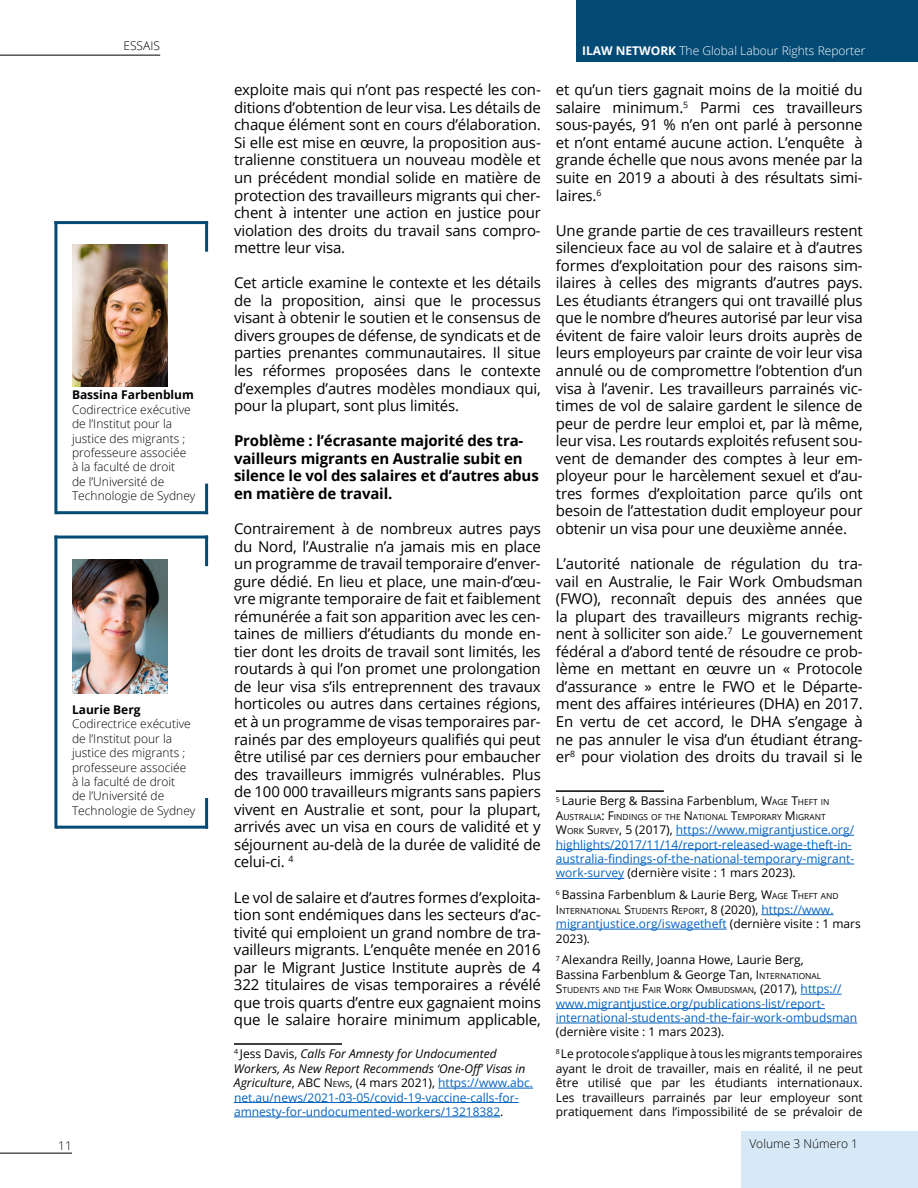
<style>
.page{position:relative;width:918px;height:1188px;background:#fff}
.page>*{position:absolute;margin:0;border:0;box-sizing:border-box;transform-origin:0 0}
.t1{font:15px/17.5px "Open Sans";letter-spacing:-.01em;color:#000;text-align:justify}
.t2{font:700 15px/17.5px "Open Sans";letter-spacing:-.01em;color:#000}
.t3{font:12px/14.4px "Open Sans";color:#0563c1}
.t4{font:12px/14.4px "Open Sans";color:#000}
.t5{font:300 12px/14.4px "Open Sans";color:#000}
.t6{font:italic 12px/14.4px "Open Sans";color:#000}
.t7{font:300 12px "Open Sans";color:#fff}
.t8{font:700 12px "Open Sans";color:#000}
.t9{font:8.4px "Open Sans";color:#000}
.s1{font-style:normal}
.s2{color:#000}
.s3{font-size:8.4px;color:#000}
.s4{font-weight:700}
.s5{font-style:inherit}
.s6{font-size:8.4px}
.s7{font-size:12px}
.s8{font-size:12px;color:#0563c1}
</style>
<div class="page">
<div style="left:742px;top:1131px;width:176px;height:57px;background:#d7e9f6"></div>
<div style="left:576px;top:0;width:342px;height:62px;background:#034a75"></div>
<hr style="left:0;top:55px;width:160px;height:1px;background:#000">
<hr style="left:0;top:1153px;width:72px;height:1px;background:#000">
<hr style="left:234px;top:1043px;width:108px;height:2px;background:#000">
<hr style="left:438px;top:1088px;width:95px;height:1px;background:#0563c1">
<hr style="left:234px;top:1102px;width:285px;height:1px;background:#0563c1">
<hr style="left:234px;top:1117px;width:266px;height:1px;background:#0563c1">
<hr style="left:556px;top:790px;width:108px;height:2px;background:#000">
<hr style="left:676px;top:835px;width:178px;height:1px;background:#0563c1">
<hr style="left:556px;top:849px;width:296px;height:1px;background:#0563c1">
<hr style="left:556px;top:864px;width:298px;height:1px;background:#0563c1">
<hr style="left:556px;top:878px;width:68px;height:1px;background:#0563c1">
<hr style="left:761px;top:914px;width:73px;height:1px;background:#0563c1">
<hr style="left:556px;top:929px;width:171px;height:1px;background:#0563c1">
<hr style="left:801px;top:994px;width:41px;height:1px;background:#0563c1">
<hr style="left:556px;top:1008px;width:269px;height:1px;background:#0563c1">
<hr style="left:556px;top:1023px;width:301px;height:1px;background:#0563c1">
<hr style="left:56px;top:826px;width:152px;height:3px;background:#034a75">
<hr style="left:54px;top:536px;width:154px;height:3px;background:#034a75">
<hr style="left:54px;top:536px;width:3px;height:293px;background:#034a75">
<img style="left:72px;top:559px;width:95px;height:135px">
<hr style="left:205px;top:536px;width:3px;height:30px;background:#034a75">
<hr style="left:205px;top:798px;width:3px;height:31px;background:#034a75">
<hr style="left:56px;top:511px;width:152px;height:3px;background:#034a75">
<hr style="left:54px;top:221px;width:154px;height:3px;background:#034a75">
<hr style="left:54px;top:221px;width:3px;height:293px;background:#034a75">
<img style="left:72px;top:245px;width:95px;height:141px">
<hr style="left:205px;top:221px;width:3px;height:31px;background:#034a75">
<hr style="left:205px;top:484px;width:3px;height:30px;background:#034a75">
<p class="t5" style="left:123px;top:38px;width:38px">ESSAIS</p>
<p class="t8" style="left:72px;top:387px;width:123px">Bassina Farbenblum</p>
<p class="t5" style="left:72px;top:402px;width:125px">Codirectrice exécutive de l’Institut pour la justice des migrants ; professeure associée à la faculté de droit<br>de l’Université de<br>Technologie de Sydney</p>
<p class="t8" style="left:72px;top:701px;width:70px">Laurie Berg</p>
<p class="t5" style="left:72px;top:716px;width:125px">Codirectrice exécutive de l’Institut pour la justice des migrants ; professeure associée à la faculté de droit<br>de l’Université de<br>Technologie de Sydney</p>
<p class="t1" style="left:234px;top:81px;width:308px">exploite mais qui n’ont pas respecté les con&shy;ditions d’obtention de leur visa. Les détails de chaque élément sont en cours d’élaboration.<br>Si elle est mise en œuvre, la proposition aus&shy;tralienne constituera un nouveau modèle et un précédent mondial solide en matière de protection des travailleurs migrants qui cher&shy;chent à intenter une action en justice pour violation des droits du travail sans compro&shy;mettre leur visa.</p>
<p class="t1" style="left:234px;top:274px;width:308px">Cet article examine le contexte et les détails de la proposition, ainsi que le processus visant à obtenir le soutien et le consensus de divers groupes de défense, de syndicats et de parties prenantes communautaires. Il situe les réformes proposées dans le contexte d’exemples d’autres modèles mondiaux qui, pour la plupart, sont plus limités.</p>
<p class="t2" style="left:234px;top:432px;width:306px">Problème : l’écrasante majorité des tra&shy;vailleurs migrants en Australie subit en silence le vol des salaires et d’autres abus en matière de travail.</p>
<p class="t1" style="left:234px;top:519px;width:308px">Contrairement à de nombreux autres pays du Nord, l’Australie n’a jamais mis en place un programme de travail temporaire d’enver&shy;gure dédié. En lieu et place, une main-d’œu&shy;vre migrante temporaire de fait et faiblement rémunérée a fait son apparition avec les cen&shy;taines de milliers d’étudiants du monde en&shy;tier dont les droits de travail sont limités, les routards à qui l’on promet une prolongation de leur visa s’ils entreprennent des travaux horticoles ou autres dans certaines régions, et à un programme de visas temporaires par&shy;rainés par des employeurs qualifiés qui peut être utilisé par ces derniers pour embaucher des travailleurs immigrés vulnérables. Plus de 100 000 travailleurs migrants sans papiers vivent en Australie et sont, pour la plupart, arrivés avec un visa en cours de validité et y séjournent au-delà de la durée de validité de celui-ci. <sup>4</sup></p>
<p class="t1" style="left:234px;top:888px;width:308px">Le vol de salaire et d’autres formes d’exploita&shy;tion sont endémiques dans les secteurs d’ac&shy;tivité qui emploient un grand nombre de tra&shy;vailleurs migrants. L’enquête menée en 2016 par le Migrant Justice Institute auprès de 4<br>322 titulaires de visas temporaires a révélé que trois quarts d’entre eux gagnaient moins que le salaire horaire minimum applicable,</p>
<p class="t6" style="left:234px;top:1046px;width:293px"><sup>4</sup> <span class="s1">Jess Davis,</span> Calls For Amnesty for Undocumented<br>Workers, As New Report Recommends ‘One-Off’ Visas in<br>Agriculture<span class="s1">,</span> <span class="s1">ABC</span></p>
<p class="t3" style="left:234px;top:1075px;width:301px;text-indent:90px"><span class="s2">N</span> <span class="s3">EWS</span><span class="s2">, (4 mars 2021),</span> https://www.abc. net.au/news/2021-03-05/covid-19-vaccine-calls-for&shy;amnesty-for-undocumented-workers/13218382<span class="s2">.</span></p>
<p class="t7" style="left:582px;top:42px;width:285px"><span class="s4">ILAW NETWORK</span> The Global Labour Rights Reporter</p>
<p class="t1" style="left:556px;top:81px;width:308px">et qu’un tiers gagnait moins de la moitié du salaire minimum.<sup>5</sup> Parmi ces travailleurs sous-payés, 91 % n’en ont parlé à personne et n’ont entamé aucune action. L’enquête à grande échelle que nous avons menée par la suite en 2019 a abouti à des résultats simi&shy;laires.<sup>6</sup></p>
<p class="t1" style="left:556px;top:221px;width:308px">Une grande partie de ces travailleurs restent silencieux face au vol de salaire et à d’autres formes d’exploitation pour des raisons sim&shy;ilaires à celles des migrants d’autres pays.<br>Les étudiants étrangers qui ont travaillé plus que le nombre d’heures autorisé par leur visa évitent de faire valoir leurs droits auprès de leurs employeurs par crainte de voir leur visa annulé ou de compromettre l’obtention d’un visa à l’avenir. Les travailleurs parrainés vic&shy;times de vol de salaire gardent le silence de peur de perdre leur emploi et, par là même, leur visa. Les routards exploités refusent sou&shy;vent de demander des comptes à leur em&shy;ployeur pour le harcèlement sexuel et d’au&shy;tres formes d’exploitation parce qu’ils ont besoin de l’attestation dudit employeur pour obtenir un visa pour une deuxième année.</p>
<p class="t1" style="left:556px;top:554px;width:308px">L’autorité nationale de régulation du tra&shy;vail en Australie, le Fair Work Ombudsman (FWO), reconnaît depuis des années que la plupart des travailleurs migrants rechig&shy;nent à solliciter son aide.<sup>7</sup> Le gouvernement fédéral a d’abord tenté de résoudre ce prob&shy;lème en mettant en œuvre un « Protocole d’assurance » entre le FWO et le Départe&shy;ment des affaires intérieures (DHA) en 2017.<br>En vertu de cet accord, le DHA s’engage à ne pas annuler le visa d’un étudiant étrang&shy;er<sup>8</sup> pour violation des droits du travail si le</p>
<p class="t4" style="left:556px;top:794px;width:275px"><sup>5</sup> Laurie Berg &amp; Bassina Farbenblum, <span class="s5">W</span><span class="s6">AGE</span> <span class="s5">T</span><span class="s6">HEFT IN</span></p>
<p class="t9" style="left:556px;top:811px;width:271px"><span class="s7">A</span>USTRALIA<span class="s7">: F</span>INDINGS OF THE <span class="s7">N</span>ATIONAL <span class="s7">T</span>EMPORARY <span class="s7">M</span> IGRANT</p>
<p class="t3" style="left:556px;top:822px;width:300px"><span class="s2">W</span><span class="s3">ORK</span> <span class="s2">S</span><span class="s3">URVEY</span><span class="s2">, 5 (2017),</span> https://www.migrantjustice.org/ highlights/2017/11/14/report-released-wage-theft-in&shy;australia-findings-of-the-national-temporary-migrant&shy;work-survey <span class="s2">(dernière visite : 1 mars 2023).</span></p>
<p class="t4" style="left:556px;top:888px;width:284px"><sup>6</sup> Bassina Farbenblum &amp; Laurie Berg, <span class="s5">W</span><span class="s6">AGE</span> <span class="s5">T</span><span class="s6">HEFT AND</span></p>
<p class="t9" style="left:556px;top:905px;width:279px"><span class="s7">I</span> NTERNATIONAL <span class="s7">S</span>TUDENTS <span class="s7">R</span>EPORT<span class="s7">, 8 (2020),</span> <span class="s8">https://www.</span></p>
<p class="t3" style="left:556px;top:916px;width:307px">migrantjustice.org/iswagetheft <span class="s2">(dernière visite : 1 mars<br>2023).</span></p>
<p class="t4" style="left:556px;top:953px;width:267px"><sup>7</sup> Alexandra Reilly, Joanna Howe, Laurie Berg,<br>Bassina Farbenblum &amp; George Tan, <span class="s5">I</span> <span class="s6">NTERNATIONAL</span></p>
<p class="t9" style="left:556px;top:984px;width:287px"><span class="s7">S</span>TUDENTS AND THE <span class="s7">F</span>AIR <span class="s7">W</span>ORK <span class="s7">O</span> MBUDSMAN<span class="s7">, (2017),</span> <span class="s8">https://</span></p>
<p class="t3" style="left:556px;top:996px;width:303px">www.migrantjustice.org/publications-list/report&shy;international-students-and-the-fair-work-ombudsman</p>
<p class="t4" style="left:556px;top:1021px;width:308px;line-height:21.9px">(dernière visite : 1 mars 2023).<br><sup>8</sup> Le protocole s’applique à tous les migrants temporaires</p>
<p class="t4" style="left:556px;top:1061px;width:308px;text-align:justify">ayant le droit de travailler, mais en réalité, il ne peut être utilisé que par les étudiants internationaux.<br>Les travailleurs parrainés par leur employeur sont pratiquement dans l’impossibilité de se prévaloir de</p>
<p class="t5" style="left:58px;top:1138px;width:15px">11</p>
<p class="t5" style="left:749px;top:1136px;width:110px">Volume 3 Número 1</p>
</div>
